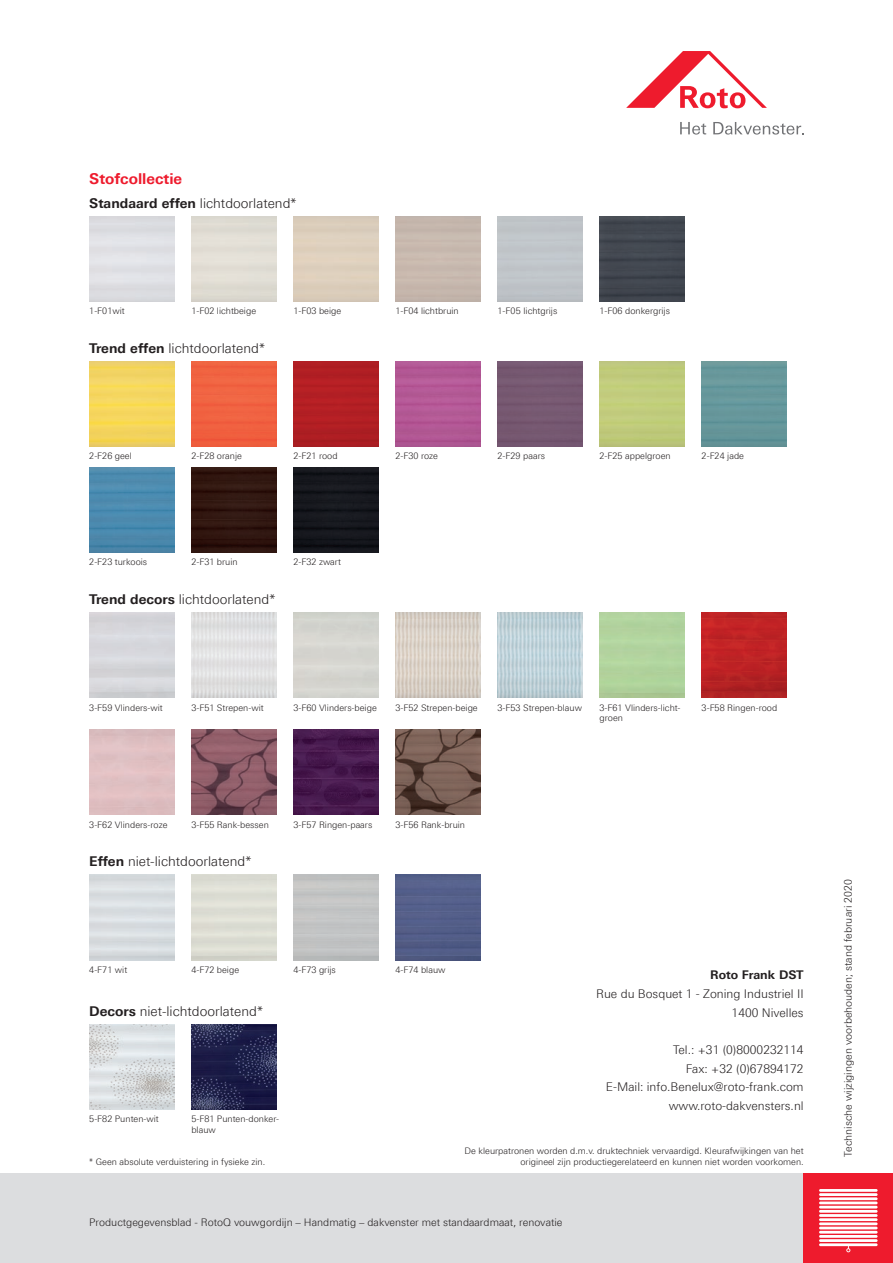
<style>
.page{position:relative;width:893px;height:1263px;background:#fff}
.page>*{position:absolute;margin:0;border:0;box-sizing:border-box;transform-origin:0 0}
.t1{font:700 15px "LT Univers Basic";color:#ee1b2d}
.t2{font:300 13.5px "LT Univers Basic";color:#231f20}
.t3{font:300 12px/18.6px "LT Univers Basic";color:#231f20;text-align:right}
.t4{font:700 12px "LT Univers Basic";color:#231f20}
.t5{font:300 10.5px "LT Univers Basic";color:#231f20}
.t6{font:300 9px/10.8px "LT Univers Basic";color:#231f20}
.s1{font-weight:700}
</style>
<div class="page">
<div style="left:0;top:1174px;width:893px;height:89px;background:#dcdddf"></div>
<svg style="left:626px;top:51px;width:141px;height:57px"></svg>
<svg style="left:680px;top:122px;width:26px;height:13px"></svg>
<svg style="left:713px;top:122px;width:91px;height:13px"></svg>
<img style="left:600px;top:216px;width:85px;height:85px">
<img style="left:89px;top:361px;width:85px;height:85px">
<div style="left:191px;top:361px;width:85px;height:85px;background:#f06241"></div>
<div style="left:293px;top:361px;width:85px;height:85px;background:#b11e24"></div>
<img style="left:395px;top:361px;width:85px;height:85px">
<div style="left:497px;top:361px;width:86px;height:85px;background:#765871"></div>
<img style="left:702px;top:361px;width:85px;height:85px">
<img style="left:89px;top:468px;width:85px;height:85px">
<img style="left:191px;top:468px;width:85px;height:85px">
<img style="left:293px;top:468px;width:85px;height:85px">
<img style="left:191px;top:613px;width:85px;height:85px">
<img style="left:395px;top:613px;width:85px;height:85px">
<img style="left:497px;top:613px;width:86px;height:85px">
<img style="left:702px;top:613px;width:85px;height:85px">
<img style="left:191px;top:730px;width:85px;height:85px">
<img style="left:293px;top:730px;width:85px;height:85px">
<img style="left:395px;top:730px;width:85px;height:85px">
<img style="left:395px;top:875px;width:85px;height:85px">
<img style="left:89px;top:1025px;width:85px;height:85px">
<img style="left:191px;top:1025px;width:85px;height:85px">
<div style="left:804px;top:1174px;width:89px;height:89px;background:#ee1b2d"></div>
<hr style="left:819px;top:1189px;width:59px;height:3px;background:#fff">
<hr style="left:819px;top:1193px;width:59px;height:3px;background:#fff">
<hr style="left:819px;top:1197px;width:59px;height:3px;background:#fff">
<hr style="left:819px;top:1201px;width:59px;height:3px;background:#fff">
<hr style="left:819px;top:1206px;width:59px;height:2px;background:#fff">
<hr style="left:819px;top:1210px;width:59px;height:3px;background:#fff">
<hr style="left:819px;top:1214px;width:59px;height:3px;background:#fff">
<hr style="left:819px;top:1218px;width:59px;height:3px;background:#fff">
<hr style="left:819px;top:1222px;width:59px;height:3px;background:#fff">
<hr style="left:819px;top:1226px;width:59px;height:3px;background:#fff">
<hr style="left:819px;top:1231px;width:59px;height:2px;background:#fff">
<hr style="left:819px;top:1235px;width:59px;height:3px;background:#fff">
<hr style="left:819px;top:1239px;width:59px;height:3px;background:#fff">
<svg style="left:819px;top:1243px;width:59px;height:9px"></svg>
<h1 class="t1" style="left:89px;top:170px;width:94px">Stofcollectie</h1>
<h2 class="t2" style="left:89px;top:195px;width:209px"><span class="s1">Standaard effen</span> lichtdoorlatend*</h2>
<p class="t6" style="left:89px;top:305px;width:37px">1-F01wit</p>
<p class="t6" style="left:191px;top:305px;width:66px">1-F02 lichtbeige</p>
<p class="t6" style="left:293px;top:305px;width:49px">1-F03 beige</p>
<p class="t6" style="left:395px;top:305px;width:65px">1-F04 lichtbruin</p>
<p class="t6" style="left:497px;top:305px;width:61px">1-F05 lichtgrijs</p>
<p class="t6" style="left:600px;top:305px;width:72px">1-F06 donkergrijs</p>
<h2 class="t2" style="left:89px;top:340px;width:177px"><span class="s1">Trend effen</span> lichtdoorlatend*</h2>
<p class="t6" style="left:89px;top:450px;width:44px">2-F26 geel</p>
<p class="t6" style="left:191px;top:450px;width:52px">2-F28 oranje</p>
<p class="t6" style="left:293px;top:450px;width:46px">2-F21 rood</p>
<p class="t6" style="left:395px;top:450px;width:44px">2-F30 roze</p>
<p class="t6" style="left:497px;top:450px;width:49px">2-F29 paars</p>
<p class="t6" style="left:600px;top:450px;width:73px">2-F25 appelgroen</p>
<p class="t6" style="left:702px;top:450px;width:44px">2-F24 jade</p>
<p class="t6" style="left:89px;top:557px;width:59px">2-F23 turkoois</p>
<p class="t6" style="left:191px;top:557px;width:48px">2-F31 bruin</p>
<p class="t6" style="left:293px;top:557px;width:49px">2-F32 zwart</p>
<h2 class="t2" style="left:89px;top:591px;width:187px"><span class="s1">Trend decors</span> lichtdoorlatend*</h2>
<p class="t6" style="left:89px;top:702px;width:75px">3-F59 Vlinders-wit</p>
<p class="t6" style="left:191px;top:702px;width:74px">3-F51 Strepen-wit</p>
<p class="t6" style="left:293px;top:702px;width:85px">3-F60 Vlinders-beige</p>
<p class="t6" style="left:395px;top:702px;width:84px">3-F52 Strepen-beige</p>
<p class="t6" style="left:497px;top:702px;width:86px">3-F53 Strepen-blauw</p>
<p class="t6" style="left:600px;top:702px;width:83px">3-F61 Vlinders-licht&shy;groen</p>
<p class="t6" style="left:702px;top:702px;width:77px">3-F58 Ringen-rood</p>
<p class="t6" style="left:89px;top:819px;width:80px">3-F62 Vlinders-roze</p>
<p class="t6" style="left:191px;top:819px;width:79px">3-F55 Rank-bessen</p>
<p class="t6" style="left:293px;top:819px;width:80px">3-F57 Ringen-paars</p>
<p class="t6" style="left:395px;top:819px;width:71px">3-F56 Rank-bruin</p>
<h2 class="t2" style="left:89px;top:854px;width:164px"><span class="s1">Effen</span> niet-lichtdoorlatend*</h2>
<p class="t6" style="left:89px;top:964px;width:39px">4-F71 wit</p>
<p class="t6" style="left:191px;top:964px;width:49px">4-F72 beige</p>
<p class="t6" style="left:293px;top:964px;width:44px">4-F73 grijs</p>
<p class="t6" style="left:395px;top:964px;width:52px">4-F74 blauw</p>
<h2 class="t2" style="left:89px;top:1003px;width:175px"><span class="s1">Decors</span> niet-lichtdoorlatend*</h2>
<p class="t6" style="left:89px;top:1114px;width:71px">5-F82 Punten-wit</p>
<p class="t6" style="left:191px;top:1114px;width:89px">5-F81 Punten-donker&shy;blauw</p>
<h3 class="t4" style="left:710px;top:968px;width:95px">Roto Frank DST</h3>
<h3 class="t3" style="left:596px;top:984px;width:209px">Rue du Bosquet 1 - Zoning Industriel II<br>1400 Nivelles</h3>
<h3 class="t3" style="left:606px;top:1040px;width:199px">Tel.: +31 (0)8000232114<br>Fax: +32 (0)67894172<br>E-Mail: info.Benelux@roto-frank.com www.roto-dakvensters.nl</h3>
<p class="t6" style="left:465px;top:1146px;width:341px">De kleurpatronen worden d.m.v. druktechniek vervaardigd. Kleurafwijkingen van het</p>
<p class="t6" style="left:89px;top:1156px;width:178px">* Geen absolute verduistering in fysieke zin.</p>
<p class="t6" style="left:520px;top:1156px;width:285px">origineel zijn productiegerelateerd en kunnen niet worden voorkomen.</p>
<p class="t5" style="left:89px;top:1216px;width:475px">Productgegevensblad - RotoQ vouwgordijn – Handmatig – dakvenster met standaardmaat, renovatie</p>
<p class="t5" style="left:842px;top:1157px;width:279px;rotate:-90deg">Technische wijzigingen voorbehouden; stand februari 2020</p>
</div>
